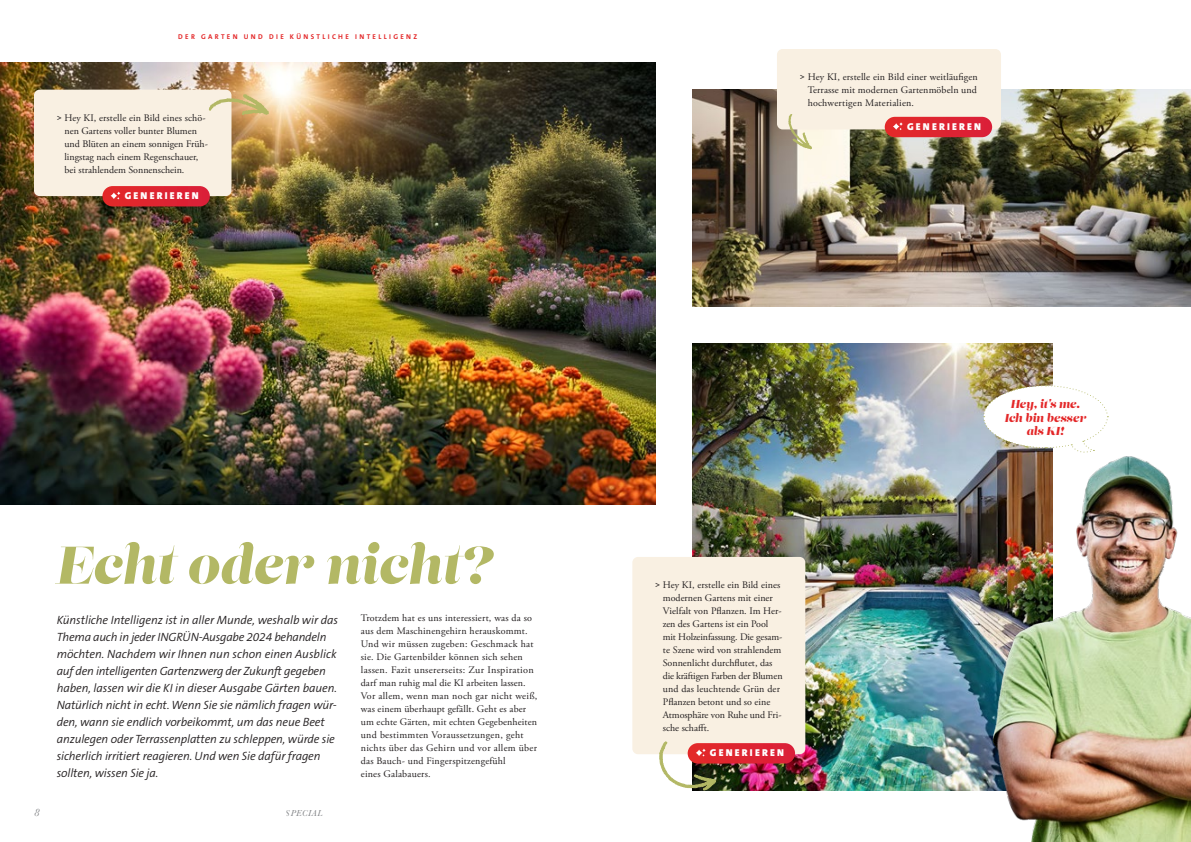
<style>
.page{position:relative;width:1191px;height:842px;background:#fff}
.page>*{position:absolute;margin:0;border:0;box-sizing:border-box;transform-origin:0 0}
.t1{font:italic 52.8px "Lust Didone";color:#b3b865}
._02_Introtext{font:italic 300 12px/17px "The Sans B W4";letter-spacing:-.01em;color:#231f20}
.t2{font:italic 11.5px "Lust Didone";color:#e32728}
.t3{font:italic 11px "Baskerville";color:#808285}
._03a_Fliesstext{font:10px/13px "Adobe Garamond Pro";letter-spacing:.01em;color:#231f20}
.t4{font:900 10px "The Sans B W9";letter-spacing:.22em;color:#fff}
.t5{font:italic 9px "Baskerville";letter-spacing:.06em;color:#808285}
.t6{font:700 7px "The Sans B W7";letter-spacing:.335em;color:#e32728}
.s1{font-weight:600}
</style>
<div class="page">
<img style="left:692px;top:343px;width:360px;height:448px">
<img style="left:0;top:62px;width:655px;height:442px">
<img style="left:692px;top:90px;width:499px;height:216px">
<div style="left:34px;top:90px;width:197px;height:106px;background:#f9f0e2;border-radius:6px"></div>
<svg style="left:209px;top:94px;width:60px;height:21px"></svg>
<div style="left:102px;top:186px;width:108px;height:20px;background:#de2531;border-radius:10px"></div>
<svg style="left:111px;top:192px;width:9px;height:7px"></svg>
<div style="left:632px;top:557px;width:173px;height:197px;background:#f9f0e2;border-radius:6px"></div>
<div style="left:687px;top:743px;width:108px;height:20px;background:#de2333;border-radius:10px"></div>
<div style="left:777px;top:49px;width:224px;height:80px;background:#f9f0e2;border-radius:6px"></div>
<div style="left:884px;top:117px;width:108px;height:20px;background:#de2531;border-radius:10px"></div>
<svg style="left:893px;top:123px;width:6px;height:7px"></svg>
<svg style="left:899px;top:122px;width:3px;height:8px"></svg>
<svg style="left:788px;top:114px;width:24px;height:35px"></svg>
<svg style="left:659px;top:742px;width:57px;height:48px"></svg>
<img style="left:985px;top:455px;width:206px;height:387px">
<svg style="left:982px;top:385px;width:126px;height:70px"></svg>
<p class="t6" style="left:178px;top:32px;width:240px">DER GARTEN UND DIE KÜNSTLICHE INTELLIGENZ</p>
<p class="_03a_Fliesstext" style="left:64px;top:111px;width:145px;text-indent:-8px"><span class="s1">&gt;</span> Hey KI, erstelle ein Bild eines schö&shy;nen Gartens voller bunter Blumen und Blüten an einem sonnigen Früh&shy;lingstag nach einem Regenschauer, bei strahlendem Sonnenschein.</p>
<p class="t4" style="left:125px;top:189px;width:75px">GENERIEREN</p>
<p class="t1" style="left:57px;top:532px;width:437px">Echt oder nicht?</p>
<p class="_02_Introtext" style="left:57px;top:612px;width:283px">Künstliche Intelligenz ist in aller Munde, weshalb wir das Thema auch in jeder INGRÜN-Ausgabe 2024 behandeln möchten. Nachdem wir Ihnen nun schon einen Ausblick auf den intelligenten Gartenzwerg der Zukunft gegeben haben, lassen wir die KI in dieser Ausgabe Gärten bauen.<br>Natürlich nicht in echt. Wenn Sie sie nämlich fragen wür&shy;den, wann sie endlich vorbeikommt, um das neue Beet anzulegen oder Terrassenplatten zu schleppen, würde sie sicherlich irritiert reagieren. Und wen Sie dafür fragen sollten, wissen Sie ja.</p>
<p class="t3" style="left:34px;top:805px;width:7px">8</p>
<p class="t5" style="left:286px;top:807px;width:38px">SPECIAL</p>
<p class="_03a_Fliesstext" style="left:361px;top:612px;width:178px">Trotzdem hat es uns interessiert, was da so aus dem Maschinengehirn herauskommt.<br>Und wir müssen zugeben: Geschmack hat sie. Die Gartenbilder können sich sehen lassen. Fazit unsererseits: Zur Inspiration darf man ruhig mal die KI arbeiten lassen.<br>Vor allem, wenn man noch gar nicht weiß, was einem überhaupt gefällt. Geht es aber um echte Gärten, mit echten Gegebenheiten und bestimmten Voraussetzungen, geht nichts über das Gehirn und vor allem über das Bauch- und Fingerspitzengefühl<br>eines Galabauers.</p>
<p class="_03a_Fliesstext" style="left:807px;top:71px;width:172px;text-align:justify;text-indent:-8px"><span class="s1">&gt;</span> Hey KI, erstelle ein Bild einer weitläufigen Terrasse mit modernen Gartenmöbeln und hochwertigen Materialien.</p>
<p class="t4" style="left:907px;top:120px;width:75px">GENERIEREN</p>
<p class="_03a_Fliesstext" style="left:663px;top:578px;width:121px;text-indent:-8px"><span class="s1">&gt;</span> Hey KI, erstelle ein Bild eines modernen Gartens mit einer<br>Vielfalt von Pflanzen. Im Her&shy;zen des Gartens ist ein Pool mit Holzeinfassung. Die gesam&shy;te Szene wird von strahlendem<br>Sonnenlicht durchflutet, das die kräftigen Farben der Blumen und das leuchtende Grün der<br>Pflanzen betont und so eine<br>Atmosphäre von Ruhe und Fri&shy;sche schafft.</p>
<p class="t4" style="left:710px;top:746px;width:75px">GENERIEREN</p>
<p class="t2" style="left:1010px;top:396px;width:71px">Hey, it's me.</p>
<p class="t2" style="left:1004px;top:410px;width:83px">Ich bin besser</p>
<p class="t2" style="left:1026px;top:424px;width:39px">als KI!</p>
</div>
